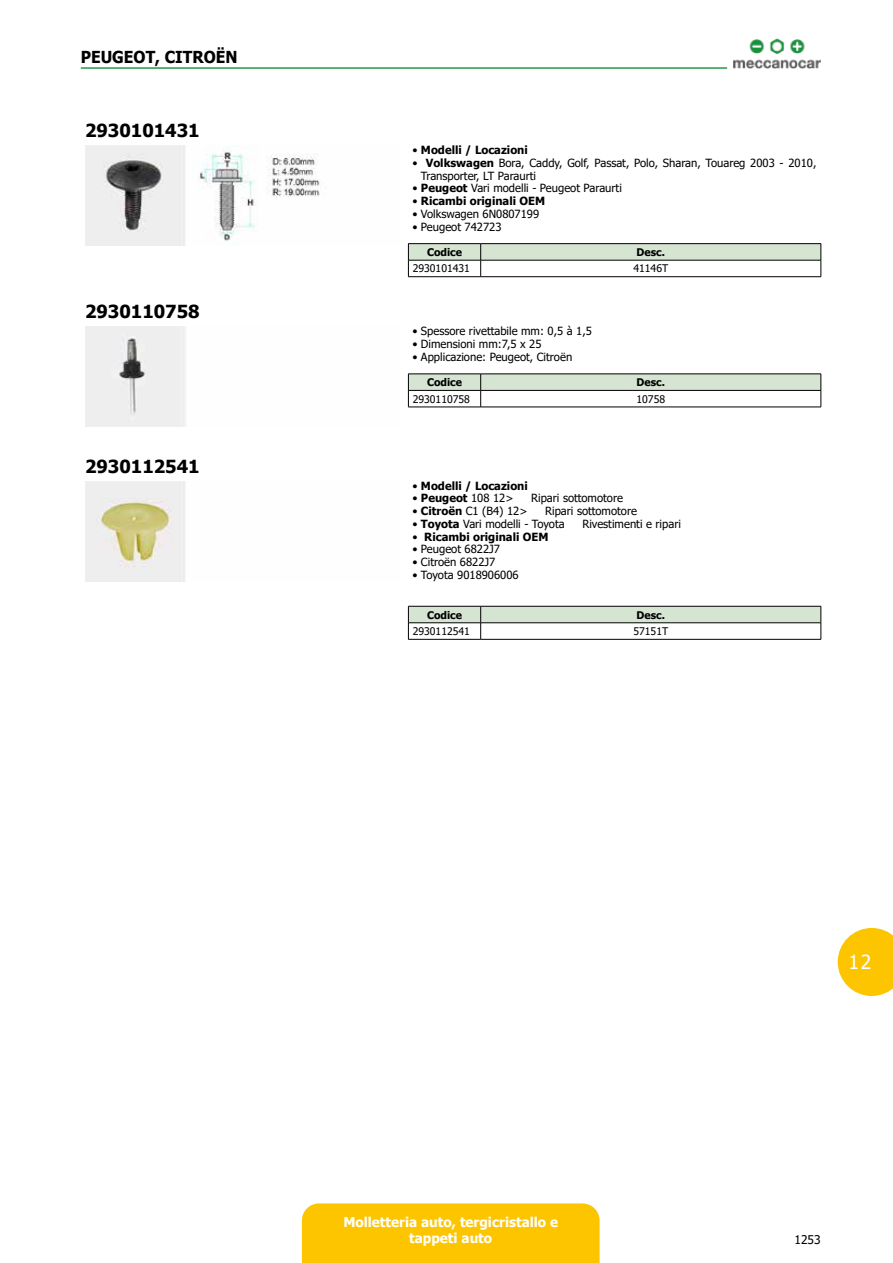
<style>
.page{position:relative;width:893px;height:1263px;background:#fff}
.page>*{position:absolute;margin:0;border:0;box-sizing:border-box;transform-origin:0 0}
.t1{font:19.5px "Tahoma";color:#fff}
.t2{font:700 18px "Tahoma";color:#000}
.t3{font:700 16.5px "Tahoma";color:#000;scale:.95 1}
.t4{font:700 13.5px/16.2px "Tahoma";color:#fff;text-align:center}
.t5{font:12px "Tahoma";color:#000}
.t6{font:11.25px/12.8px "Tahoma";color:#000}
.t7{font:700 11.25px "Tahoma";color:#000}
.t8{font:10.5px "Tahoma";color:#000}
.t9{font:700 10.5px "Tahoma";color:#000}
.s1{font-weight:400}
.s2{font-weight:700}
</style>
<div class="page">
<div style="left:302px;top:1203px;width:298px;height:60px;background:#fdc500"></div>
<svg style="left:838px;top:928px;width:55px;height:68px"></svg>
<img style="left:733px;top:38px;width:88px;height:31px">
<hr style="left:81px;top:67px;width:646px;height:2px;background:#28974e">
<img style="left:85px;top:146px;width:235px;height:100px">
<hr style="left:408px;top:243px;width:73px;height:1px;background:#000">
<hr style="left:481px;top:243px;width:340px;height:1px;background:#000">
<svg style="left:408px;top:244px;width:414px;height:32px"></svg>
<hr style="left:408px;top:276px;width:73px;height:1px;background:#000">
<hr style="left:481px;top:276px;width:340px;height:1px;background:#000">
<img style="left:85px;top:327px;width:100px;height:100px">
<svg style="left:408px;top:374px;width:414px;height:33px"></svg>
<hr style="left:408px;top:407px;width:73px;height:1px;background:#000">
<hr style="left:481px;top:407px;width:340px;height:1px;background:#000">
<img style="left:85px;top:481px;width:100px;height:100px">
<svg style="left:408px;top:606px;width:414px;height:33px"></svg>
<hr style="left:408px;top:639px;width:73px;height:1px;background:#000">
<hr style="left:481px;top:639px;width:340px;height:1px;background:#000">
<h3 class="t3" style="left:81px;top:45px;width:164px">Peug eot, Citroën</h3>
<h2 class="t2" style="left:85px;top:118px;width:116px">2930101431</h2>
<h2 class="t2" style="left:85px;top:299px;width:116px">2930110758</h2>
<h2 class="t2" style="left:85px;top:453px;width:116px">2930112541</h2>
<p class="t7" style="left:412px;top:142px;width:117px"><span class="s1">•</span> Modelli / Locazioni</p>
<p class="t6" style="left:421px;top:157px;width:397px;text-indent:-9px">• <span class="s2">Volkswagen</span> Bora, Caddy, Golf, Passat, Polo, Sharan, Touareg 2003 - 2010,<br>Transporter, LT Paraurti</p>
<p class="t6" style="left:412px;top:183px;width:211px">• <span class="s2">Peugeot</span> Vari modelli - Peugeot Paraurti</p>
<p class="t7" style="left:412px;top:193px;width:134px"><span class="s1">•</span> Ricambi originali OEM</p>
<p class="t6" style="left:412px;top:208px;width:128px">• Volkswagen 6N0807199</p>
<p class="t6" style="left:412px;top:221px;width:91px">• Peugeot 742723</p>
<p class="t9" style="left:427px;top:245px;width:37px">Codice</p>
<p class="t9" style="left:637px;top:245px;width:30px">Desc.</p>
<p class="t8" style="left:413px;top:262px;width:59px">2930101431</p>
<p class="t8" style="left:633px;top:262px;width:36px">41146T</p>
<p class="t6" style="left:412px;top:326px;width:181px">• Spessore rivettabile mm: 0,5 à 1,5</p>
<p class="t6" style="left:412px;top:338px;width:131px">• Dimensioni mm:7,5 x 25</p>
<p class="t6" style="left:412px;top:351px;width:161px">• Applicazione: Peugeot, Citroën</p>
<p class="t9" style="left:427px;top:375px;width:37px">Codice</p>
<p class="t9" style="left:637px;top:375px;width:30px">Desc.</p>
<p class="t8" style="left:413px;top:392px;width:59px">2930110758</p>
<p class="t8" style="left:636px;top:392px;width:30px">10758</p>
<p class="t7" style="left:412px;top:478px;width:117px"><span class="s1">•</span> Modelli / Locazioni</p>
<p class="t6" style="left:412px;top:492px;width:103px">• <span class="s2">Peugeot</span> 108 12&gt;</p>
<p class="t6" style="left:531px;top:492px;width:93px">Ripari sottomotore</p>
<p class="t6" style="left:412px;top:505px;width:117px">• <span class="s2">Citroën</span> C1 (B4) 12&gt;</p>
<p class="t6" style="left:545px;top:505px;width:93px">Ripari sottomotore</p>
<p class="t6" style="left:412px;top:518px;width:154px">• <span class="s2">Toyota</span> Vari modelli - Toyota</p>
<p class="t6" style="left:582px;top:518px;width:100px">Rivestimenti e ripari</p>
<p class="t7" style="left:412px;top:529px;width:137px"><span class="s1">•</span> Ricambi originali OEM</p>
<p class="t6" style="left:412px;top:543px;width:89px">• Peugeot 6822J7</p>
<p class="t6" style="left:412px;top:556px;width:84px">• Citroën 6822J7</p>
<p class="t6" style="left:412px;top:569px;width:108px">• Toyota 9018906006</p>
<p class="t9" style="left:427px;top:607px;width:37px">Codice</p>
<p class="t9" style="left:637px;top:607px;width:30px">Desc.</p>
<p class="t8" style="left:413px;top:624px;width:59px">2930112541</p>
<p class="t8" style="left:633px;top:624px;width:36px">57151T</p>
<p class="t4" style="left:343px;top:1214px;width:216px">Molletteria auto, tergicristallo e tappeti auto</p>
<h1 class="t1" style="left:848px;top:949px;width:25px">12</h1>
<p class="t5" style="left:794px;top:1231px;width:28px">1253</p>
</div>
